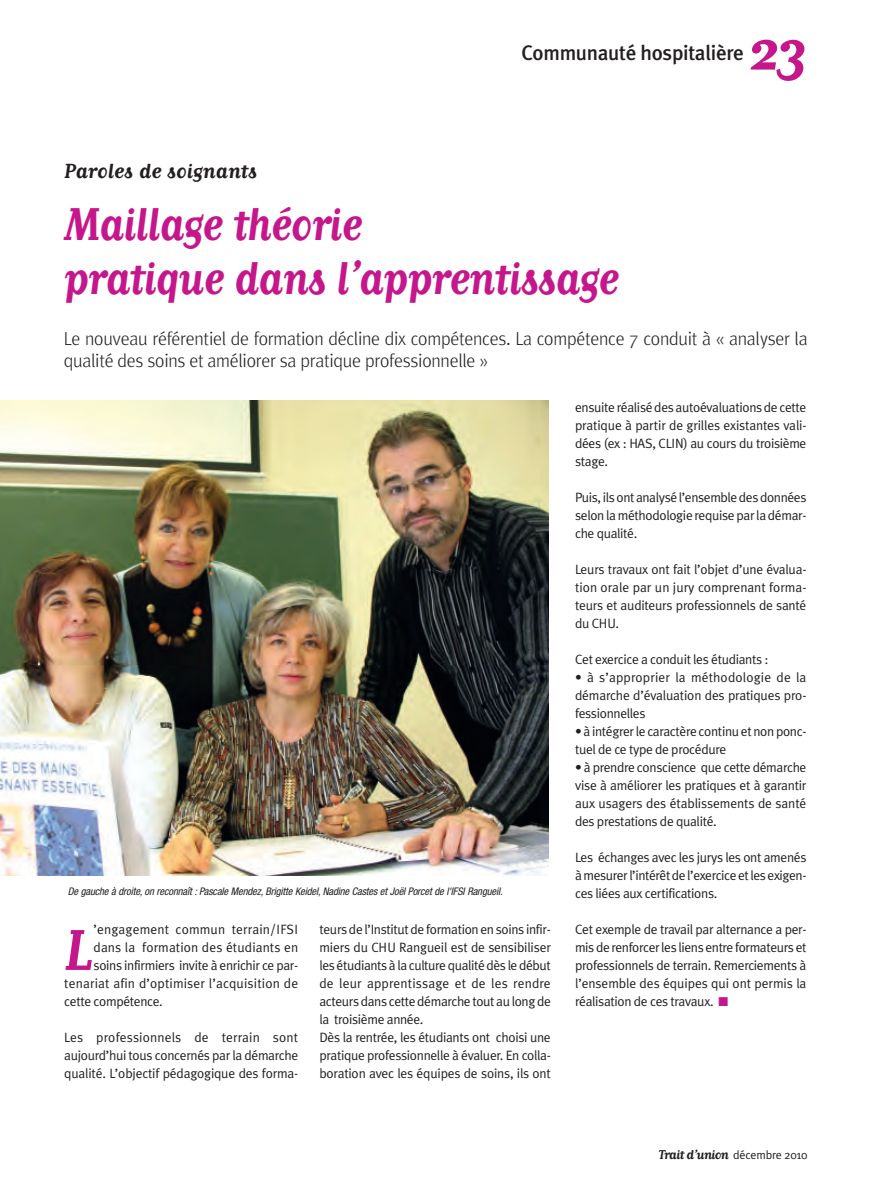
<style>
.page{position:relative;width:893px;height:1191px;background:#fff}
.page>*{position:absolute;margin:0;border:0;box-sizing:border-box;transform-origin:0 0}
.t1{font:700 67.5px "Matrix Script";color:#c5168c}
.t2{font:700 54px/54px "Matrix Script";letter-spacing:-.015em;color:#c5168c;scale:.9 1}
.t3{font:700 24px "Matrix Script";color:#231f20}
.t4{font:500 21px "Meta Plus";letter-spacing:-.015em;color:#231f20}
.t5{font:300 18.75px/22.5px "Meta";letter-spacing:-.015em;color:#231f20;scale:.94 1}
.t6{font:700 15px "Matrix Script";letter-spacing:-.04em;color:#231f20}
.t7{font:13.5px/18px "Meta Plus Normal";letter-spacing:-.025em;color:#231f20;text-align:justify}
.t8{font:13.5px "Meta Plus Normal";letter-spacing:.01em;color:#231f20}
.t9{font:13.5px "Meta Plus Normal";letter-spacing:.005em;color:#231f20}
.t10{font:italic condensed 10.5px "Helvetica Neue";letter-spacing:-.01em;color:#231f20}
.s1{color:#c5168c}
.s2{font-family:"Meta Plus Normal";font-weight:400;font-size:12px}
</style>
<div class="page">
<img style="left:0;top:400px;width:548px;height:475px">
<h3 class="t4" style="left:521px;top:42px;width:224px">Communauté hospitalière</h3>
<h1 class="t1" style="left:749px;top:7px;width:61px">23</h1>
<h3 class="t3" style="left:64px;top:155px;width:195px">Paroles de soignants</h3>
<h2 class="t2" style="left:64px;top:194px;width:619px">Maillage théorie<br>pratique dans l’apprentissage</h2>
<h3 class="t5" style="left:64px;top:329px;width:793px">Le nouveau référentiel de formation décline dix compétences. La compétence 7 conduit à « analyser la qualité des soins et améliorer sa pratique professionnelle »</h3>
<p class="t10" style="left:68px;top:887px;width:438px">De gauche à droite, on reconnaît : Pascale Mendez, Brigitte Keidel, Nadine Castes et JoëlPorcet de l'IFSIRangueil.</p>
<p class="t8" style="left:94px;top:924px;width:206px">’engagement commun terrain/IFSI</p>
<p class="t9" style="left:94px;top:942px;width:206px">dans la formation des étudiants en</p>
<p class="t7" style="left:94px;top:957px;width:206px">soins infirmiers invite à enrichir ce par-</p>
<p class="t8" style="left:64px;top:978px;width:235px">tenariat afin d’optimiser l’acquisition de</p>
<p class="t7" style="left:64px;top:993px;width:100px">cette compétence.</p>
<p class="t7" style="left:64px;top:1029px;width:235px">Les professionnels de terrain sont aujourd’hui tous concernés par la démarche qualité. L’objectif pédagogique des forma-</p>
<h1 class="t1" style="left:64px;top:907px;width:31px">L</h1>
<p class="t7" style="left:319px;top:921px;width:233px;text-align:left">teurs de l’Institut de formation en soins infir&shy;miers du CHU Rangueil est de sensibiliser les étudiants à la culture qualité dès le début de leur apprentissage et de les rendre acteurs dans cette démarche tout au long de la troisième année.<br>Dès la rentrée, les étudiants ont choisi une pratique professionnelle à évaluer. En colla&shy;boration avec les équipes de soins, ils ont</p>
<p class="t7" style="left:575px;top:399px;width:233px">ensuite réalisé des autoévaluations de cette pratique à partir de grilles existantes vali&shy;dées (ex : HAS, CLIN) au cours du troisième stage.</p>
<p class="t7" style="left:575px;top:489px;width:233px">Puis, ils ont analysé l’ensemble des données selon la méthodologie requise par la démar&shy;che qualité.</p>
<p class="t7" style="left:575px;top:561px;width:233px">Leurs travaux ont fait l’objet d’une évalua&shy;tion orale par un jury comprenant forma&shy;teurs et auditeurs professionnels de santé du CHU.</p>
<p class="t7" style="left:575px;top:651px;width:195px">Cet exercice a conduit les étudiants :</p>
<p class="t7" style="left:575px;top:669px;width:233px">• à s’approprier la méthodologie de la démarche d’évaluation des pratiques pro&shy;fessionnelles</p>
<p class="t7" style="left:575px;top:723px;width:233px">• à intégrer le caractère continu et non ponc&shy;tuel de ce type de procédure</p>
<p class="t7" style="left:575px;top:759px;width:233px">• à prendre conscience que cette démarche vise à améliorer les pratiques et à garantir aux usagers des établissements de santé des prestations de qualité.</p>
<p class="t7" style="left:575px;top:849px;width:233px">Les échanges avec les jurys les ont amenés à mesurer l’intérêt de l’exercice et les exigen&shy;ces liées aux certifications.</p>
<p class="t7" style="left:575px;top:921px;width:233px">Cet exemple de travail par alternance a per&shy;mis de renforcer les liens entre formateurs et professionnels de terrain. Remerciements à l’ensemble des équipes qui ont permis la réalisation de ces travaux. <span class="s1">■</span></p>
<p class="t6" style="left:659px;top:1145px;width:150px">Trait d’union <span class="s2">décembre 2010</span></p>
</div>
